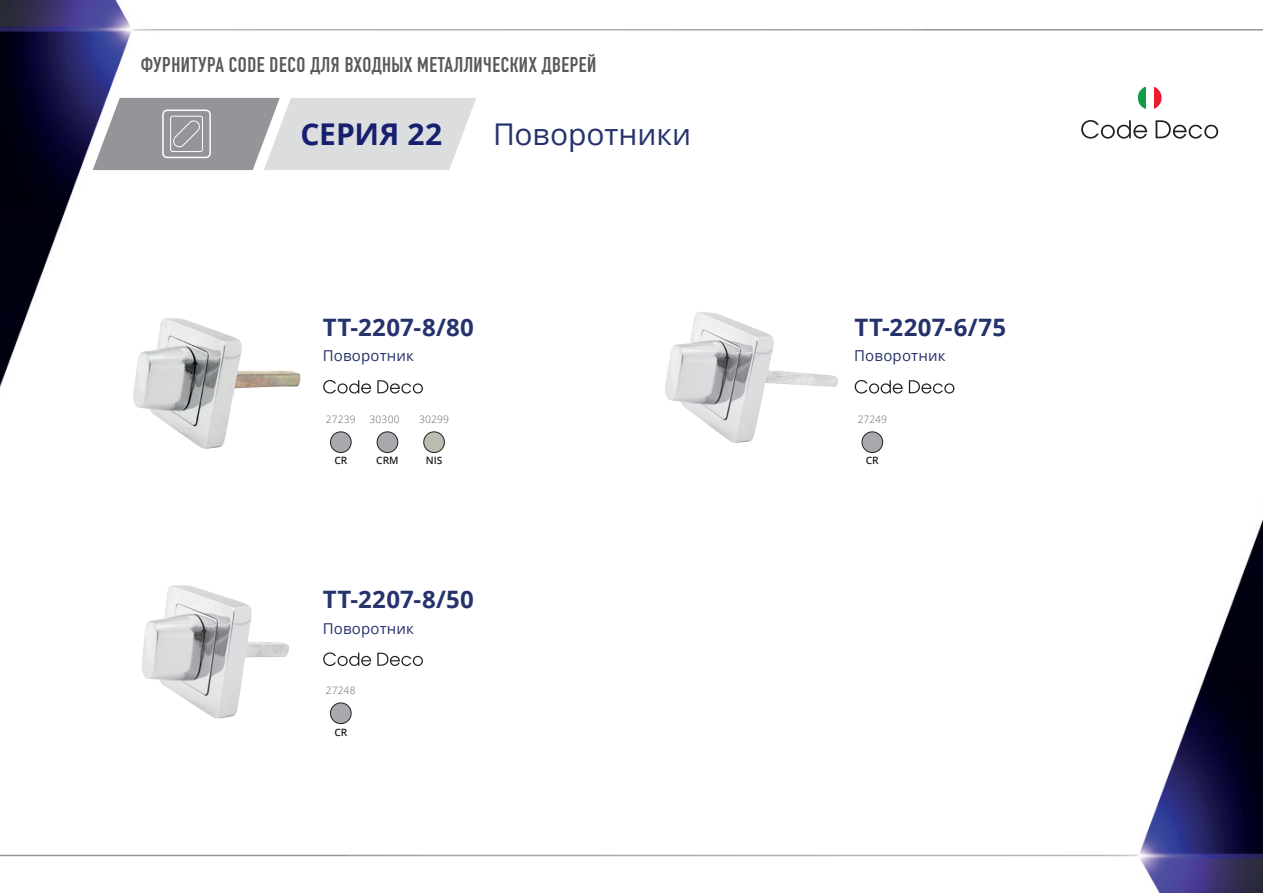
<style>
.page{position:relative;width:1263px;height:893px;background:#fff}
.page>*{position:absolute;margin:0;border:0;box-sizing:border-box;transform-origin:0 0}
.t1{font:30px "Open Sans";letter-spacing:-.005em;color:#25326b}
.t2{font:700 30px "Open Sans";color:#17206e}
.t3{font:700 24px "Open Sans";letter-spacing:.015em;color:#25326b}
.t4{font:700 21px "DIN Condensed";letter-spacing:.025em;color:#57585a}
.t5{font:15px "Open Sans";letter-spacing:.01em;color:#25326b}
.t6{font:300 10.2px "Open Sans";letter-spacing:.025em;color:#636366}
.t7{font:600 10.2px "Open Sans";color:#231f20}
</style>
<div class="page">
<hr style="left:0;top:855px;width:1138px;height:1px;background:#939598">
<hr style="left:133px;top:29px;width:1130px;height:2px;background:#939598">
<img style="left:347px;top:519px;width:916px;height:374px">
<img style="left:0;top:0;width:923px;height:393px">
<svg style="left:1081px;top:120px;width:66px;height:19px"></svg>
<svg style="left:1155px;top:120px;width:63px;height:19px"></svg>
<svg style="left:1138px;top:86px;width:8px;height:23px"></svg>
<svg style="left:1154px;top:86px;width:7px;height:23px"></svg>
<img style="left:126px;top:309px;width:182px;height:140px">
<img style="left:142px;top:585px;width:147px;height:134px">
<img style="left:660px;top:309px;width:183px;height:134px">
<div style="left:862px;top:432px;width:21px;height:20px;background:#a8a9ad;border-radius:10px"></div>
<div style="left:862px;top:432px;width:21px;height:21px;border:1px solid #231f20;border-radius:50%"></div>
<svg style="left:323px;top:380px;width:48px;height:14px"></svg>
<svg style="left:377px;top:380px;width:46px;height:14px"></svg>
<svg style="left:323px;top:652px;width:48px;height:14px"></svg>
<svg style="left:377px;top:653px;width:46px;height:13px"></svg>
<svg style="left:855px;top:380px;width:48px;height:14px"></svg>
<svg style="left:909px;top:380px;width:45px;height:14px"></svg>
<div style="left:330px;top:432px;width:21px;height:20px;background:#a8a9ad;border-radius:10px"></div>
<div style="left:330px;top:432px;width:21px;height:21px;border:1px solid #231f20;border-radius:50%"></div>
<div style="left:330px;top:703px;width:21px;height:21px;background:#a8a9ad;border-radius:10px"></div>
<div style="left:330px;top:703px;width:21px;height:21px;border:1px solid #231f20;border-radius:50%"></div>
<div style="left:377px;top:432px;width:21px;height:20px;background:#a8a9ad;border-radius:10px"></div>
<div style="left:377px;top:432px;width:21px;height:21px;border:1px solid #231f20;border-radius:50%"></div>
<div style="left:424px;top:432px;width:20px;height:20px;background:#bcbcb0;border-radius:10px"></div>
<div style="left:424px;top:432px;width:20px;height:21px;border:1px solid #231f20;border-radius:50%"></div>
<svg style="left:93px;top:98px;width:383px;height:72px"></svg>
<p class="t4" style="left:141px;top:51px;width:457px">ФУРНИТУРА CODE DECO ДЛЯ ВХОДНЫХ МЕТАЛЛИЧЕСКИХ ДВЕРЕЙ</p>
<h1 class="t2" style="left:300px;top:113px;width:143px">СЕРИЯ 22</h1>
<h1 class="t1" style="left:493px;top:114px;width:200px">Поворотники</h1>
<p class="t3" style="left:323px;top:310px;width:153px">TT-2207-8/80</p>
<p class="t5" style="left:323px;top:346px;width:93px">Поворотник</p>
<p class="t6" style="left:326px;top:413px;width:31px">27239</p>
<p class="t7" style="left:334px;top:454px;width:14px">CR</p>
<p class="t6" style="left:369px;top:413px;width:32px">30300</p>
<p class="t7" style="left:376px;top:454px;width:24px">CRM</p>
<p class="t6" style="left:419px;top:413px;width:31px">30299</p>
<p class="t7" style="left:426px;top:454px;width:18px">NIS</p>
<p class="t3" style="left:323px;top:582px;width:153px">TT-2207-8/50</p>
<p class="t5" style="left:323px;top:618px;width:93px">Поворотник</p>
<p class="t6" style="left:326px;top:684px;width:31px">27248</p>
<p class="t7" style="left:334px;top:725px;width:14px">CR</p>
<p class="t3" style="left:854px;top:310px;width:153px">TT-2207-6/75</p>
<p class="t5" style="left:854px;top:346px;width:93px">Поворотник</p>
<p class="t6" style="left:858px;top:413px;width:31px">27249</p>
<p class="t7" style="left:866px;top:454px;width:14px">CR</p>
</div>
